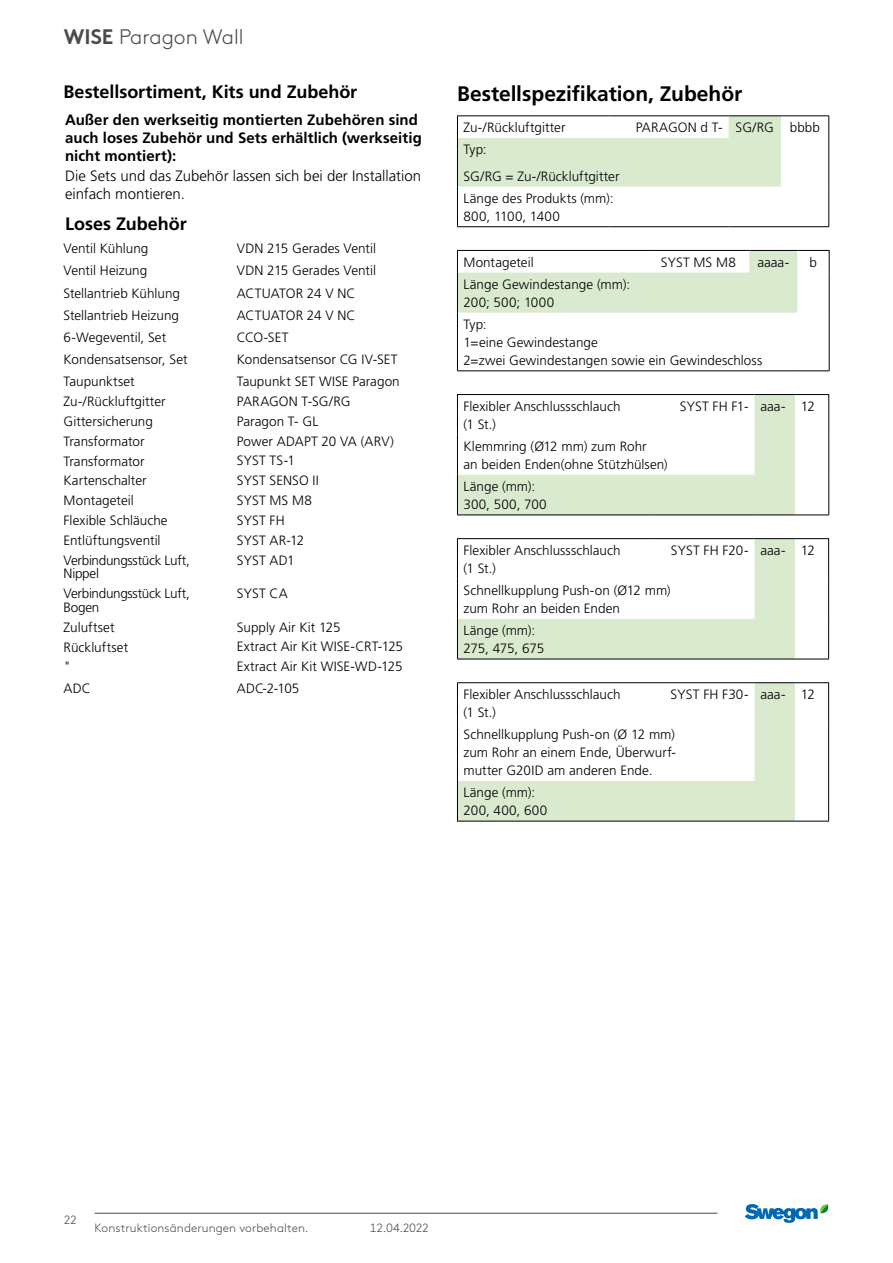
<style>
.page{position:relative;width:893px;height:1263px;background:#fff}
.page>*{position:absolute;margin:0;border:0;box-sizing:border-box;transform-origin:0 0}
.t1{font:700 21px "Frutiger LT Pro";letter-spacing:-.005em;color:#000}
.t2{font:300 21px "Swegon Brown";color:#4a4a49}
.t3{font:700 18px "Frutiger LT Pro";color:#000}
.t4{font:700 15px/18px "Frutiger LT Pro";letter-spacing:.005em;color:#000}
.t5{font:300 15px/18px "Frutiger LT Pro";color:#000}
.t6{font:300 13.5px/19.8px "Frutiger LT Pro";color:#000}
.t7{font:300 13.5px/19.8px "Frutiger LT Pro";letter-spacing:-.02em;color:#000}
.t8{font:300 12px "Swegon Brown";letter-spacing:.01em;color:#4a4a49}
.s1{font-weight:700}
</style>
<div class="page">
<hr style="left:95px;top:1213px;width:623px;height:1px;background:#4a4a49">
<svg style="left:745px;top:1204px;width:84px;height:19px"></svg>
<hr style="left:457px;top:115px;width:152px;height:1px;background:#000">
<svg style="left:457px;top:116px;width:324px;height:71px"></svg>
<hr style="left:609px;top:115px;width:120px;height:1px;background:#000">
<hr style="left:729px;top:115px;width:52px;height:1px;background:#000">
<hr style="left:781px;top:115px;width:48px;height:1px;background:#000">
<svg style="left:828px;top:116px;width:1px;height:22px"></svg>
<hr style="left:457px;top:138px;width:1px;height:49px;background:#000">
<hr style="left:828px;top:138px;width:1px;height:49px;background:#000">
<hr style="left:457px;top:187px;width:1px;height:39px;background:#000">
<hr style="left:828px;top:187px;width:1px;height:39px;background:#000">
<hr style="left:457px;top:226px;width:152px;height:1px;background:#000">
<hr style="left:609px;top:226px;width:120px;height:1px;background:#000">
<hr style="left:729px;top:226px;width:52px;height:1px;background:#000">
<hr style="left:781px;top:226px;width:48px;height:1px;background:#000">
<svg style="left:457px;top:250px;width:340px;height:63px"></svg>
<hr style="left:655px;top:250px;width:94px;height:1px;background:#000">
<hr style="left:749px;top:250px;width:48px;height:1px;background:#000">
<hr style="left:797px;top:250px;width:32px;height:1px;background:#000">
<svg style="left:829px;top:251px;width:1px;height:22px"></svg>
<hr style="left:457px;top:273px;width:1px;height:40px;background:#000">
<hr style="left:829px;top:273px;width:1px;height:40px;background:#000">
<hr style="left:457px;top:313px;width:1px;height:57px;background:#000">
<hr style="left:829px;top:313px;width:1px;height:57px;background:#000">
<hr style="left:457px;top:370px;width:198px;height:1px;background:#000">
<hr style="left:655px;top:370px;width:94px;height:1px;background:#000">
<hr style="left:749px;top:370px;width:48px;height:1px;background:#000">
<hr style="left:797px;top:370px;width:32px;height:1px;background:#000">
<svg style="left:458px;top:395px;width:337px;height:119px"></svg>
<hr style="left:457px;top:394px;width:199px;height:1px;background:#000">
<hr style="left:457px;top:395px;width:1px;height:40px;background:#000">
<hr style="left:656px;top:394px;width:98px;height:1px;background:#000">
<hr style="left:754px;top:394px;width:41px;height:1px;background:#000">
<hr style="left:795px;top:394px;width:34px;height:1px;background:#000">
<hr style="left:828px;top:395px;width:1px;height:40px;background:#000">
<hr style="left:828px;top:435px;width:1px;height:40px;background:#000">
<hr style="left:828px;top:475px;width:1px;height:39px;background:#000">
<hr style="left:457px;top:514px;width:199px;height:1px;background:#000">
<hr style="left:656px;top:514px;width:98px;height:1px;background:#000">
<hr style="left:754px;top:514px;width:41px;height:1px;background:#000">
<hr style="left:795px;top:514px;width:34px;height:1px;background:#000">
<hr style="left:457px;top:435px;width:1px;height:40px;background:#000">
<hr style="left:457px;top:475px;width:1px;height:39px;background:#000">
<svg style="left:458px;top:539px;width:337px;height:120px"></svg>
<hr style="left:457px;top:538px;width:199px;height:1px;background:#000">
<hr style="left:457px;top:539px;width:1px;height:40px;background:#000">
<hr style="left:656px;top:538px;width:98px;height:1px;background:#000">
<hr style="left:754px;top:538px;width:41px;height:1px;background:#000">
<hr style="left:795px;top:538px;width:34px;height:1px;background:#000">
<hr style="left:828px;top:539px;width:1px;height:40px;background:#000">
<hr style="left:828px;top:579px;width:1px;height:40px;background:#000">
<hr style="left:828px;top:619px;width:1px;height:40px;background:#000">
<hr style="left:457px;top:659px;width:199px;height:1px;background:#000">
<hr style="left:656px;top:659px;width:98px;height:1px;background:#000">
<hr style="left:754px;top:659px;width:41px;height:1px;background:#000">
<hr style="left:795px;top:659px;width:34px;height:1px;background:#000">
<hr style="left:457px;top:579px;width:1px;height:40px;background:#000">
<hr style="left:457px;top:619px;width:1px;height:40px;background:#000">
<svg style="left:458px;top:683px;width:337px;height:138px"></svg>
<hr style="left:457px;top:682px;width:199px;height:1px;background:#000">
<hr style="left:457px;top:683px;width:1px;height:40px;background:#000">
<hr style="left:656px;top:682px;width:98px;height:1px;background:#000">
<hr style="left:754px;top:682px;width:41px;height:1px;background:#000">
<hr style="left:795px;top:682px;width:34px;height:1px;background:#000">
<hr style="left:828px;top:683px;width:1px;height:40px;background:#000">
<hr style="left:828px;top:723px;width:1px;height:58px;background:#000">
<hr style="left:828px;top:781px;width:1px;height:40px;background:#000">
<hr style="left:457px;top:821px;width:199px;height:1px;background:#000">
<hr style="left:656px;top:821px;width:98px;height:1px;background:#000">
<hr style="left:754px;top:821px;width:41px;height:1px;background:#000">
<hr style="left:795px;top:821px;width:34px;height:1px;background:#000">
<hr style="left:457px;top:723px;width:1px;height:58px;background:#000">
<hr style="left:457px;top:781px;width:1px;height:40px;background:#000">
<h1 class="t2" style="left:64px;top:22px;width:181px"><span class="s1">WISE</span> Paragon Wall</h1>
<h2 class="t3" style="left:64px;top:81px;width:295px">Bestellsortiment, Kits und Zubehör</h2>
<h1 class="t1" style="left:457px;top:81px;width:287px">Bestellspezifikation, Zubehör</h1>
<p class="t6" style="left:463px;top:117px;width:104px">Zu-/Rückluftgitter</p>
<p class="t6" style="left:636px;top:117px;width:186px">PARAGON d T- SG/RG bbbb</p>
<p class="t6" style="left:463px;top:136px;width:158px;line-height:26.5px">Typ:<br>SG/RG = Zu-/Rückluftgitter</p>
<p class="t6" style="left:463px;top:189px;width:152px;line-height:18px">Länge des Produkts (mm):<br>800, 1100, 1400</p>
<p class="t6" style="left:463px;top:252px;width:72px">Montageteil</p>
<p class="t6" style="left:661px;top:252px;width:77px">SYST MS M8</p>
<p class="t6" style="left:757px;top:252px;width:33px">aaaa-</p>
<p class="t6" style="left:809px;top:252px;width:9px">b</p>
<p class="t6" style="left:463px;top:275px;width:168px;line-height:18px">Länge Gewindestange (mm):<br>200; 500; 1000</p>
<p class="t6" style="left:463px;top:315px;width:300px;line-height:18px">Typ:<br>1=eine Gewindestange<br>2=zwei Gewindestangen sowie ein Gewindeschloss</p>
<p class="t6" style="left:463px;top:397px;width:159px;line-height:18px">Flexibler Anschlussschlauch (1 St.)</p>
<p class="t6" style="left:680px;top:396px;width:137px">SYST FH F1- aaa- 12</p>
<p class="t6" style="left:463px;top:437px;width:206px;line-height:18px">Klemmring (Ø12 mm) zum Rohr<br>an beiden Enden(ohne Stützhülsen)</p>
<p class="t6" style="left:463px;top:477px;width:85px;line-height:18px">Länge (mm):<br>300, 500, 700</p>
<p class="t6" style="left:463px;top:541px;width:159px;line-height:18px">Flexibler Anschlussschlauch (1 St.)</p>
<p class="t6" style="left:671px;top:540px;width:146px">SYST FH F20- aaa- 12</p>
<p class="t6" style="left:463px;top:581px;width:209px;line-height:18px">Schnellkupplung Push-on (Ø12 mm) zum Rohr an beiden Enden</p>
<p class="t6" style="left:463px;top:621px;width:82px;line-height:18px">Länge (mm):<br>275, 475, 675</p>
<p class="t6" style="left:463px;top:685px;width:159px;line-height:18px">Flexibler Anschlussschlauch (1 St.)</p>
<p class="t6" style="left:671px;top:684px;width:146px">SYST FH F30- aaa- 12</p>
<p class="t6" style="left:463px;top:725px;width:214px;line-height:18px;text-align:justify">Schnellkupplung Push-on (Ø 12 mm) zum Rohr an einem Ende, Überwurf&shy;mutter G20ID am anderen Ende.</p>
<p class="t6" style="left:463px;top:783px;width:85px;line-height:18px">Länge (mm):<br>200, 400, 600</p>
<p class="t4" style="left:65px;top:111px;width:358px">Außer den werkseitig montierten Zubehören sind auch loses Zubehör und Sets erhältlich (werkseitig nicht montiert):</p>
<p class="t5" style="left:65px;top:167px;width:358px">Die Sets und das Zubehör lassen sich bei der Installation einfach montieren.</p>
<h2 class="t3" style="left:65px;top:213px;width:123px">Loses Zubehör</h2>
<p class="t6" style="left:64px;top:239px;width:86px">Ventil Kühlung</p>
<p class="t6" style="left:237px;top:239px;width:141px">VDN 215 Gerades Ventil</p>
<p class="t6" style="left:64px;top:261px;width:85px">Ventil Heizung</p>
<p class="t6" style="left:237px;top:261px;width:141px">VDN 215 Gerades Ventil</p>
<p class="t6" style="left:64px;top:283px;width:118px">Stellantrieb Kühlung</p>
<p class="t6" style="left:237px;top:283px;width:120px">ACTUATOR 24 V NC</p>
<p class="t6" style="left:64px;top:305px;width:117px">Stellantrieb Heizung</p>
<p class="t6" style="left:237px;top:305px;width:120px">ACTUATOR 24 V NC</p>
<p class="t6" style="left:64px;top:327px;width:104px">6-Wegeventil, Set</p>
<p class="t6" style="left:237px;top:327px;width:53px">CCO-SET</p>
<p class="t6" style="left:64px;top:349px;width:126px">Kondensatsensor, Set</p>
<p class="t6" style="left:237px;top:349px;width:162px">Kondensatsensor CG IV-SET</p>
<p class="t6" style="left:64px;top:372px;width:128px">Taupunktset<br>Zu-/Rückluftgitter<br>Gittersicherung<br>Transformator<br>Transformator<br>Kartenschalter<br>Montageteil<br>Flexible Schläuche<br>Entlüftungsventil<br>Verbindungsstück Luft,</p>
<p class="t7" style="left:64px;top:564px;width:128px">Nippel<br>Verbindungsstück Luft,</p>
<p class="t6" style="left:64px;top:597px;width:66px">Bogen<br>Zuluftset<br>Rückluftset "</p>
<p class="t6" style="left:237px;top:371px;width:164px">Taupunkt SET WISE Paragon<br>PARAGON T-SG/RG<br>Paragon T- GL<br>Power ADAPT 20 VA (ARV)<br>SYST TS-1<br>SYST SENSO II<br>SYST MS M8<br>SYST FH<br>SYST AR-12<br>SYST AD1</p>
<p class="t6" style="left:237px;top:584px;width:52px">SYST CA</p>
<p class="t6" style="left:237px;top:617px;width:168px">Supply Air Kit 125<br>Extract Air Kit WISE-CRT-125<br>Extract Air Kit WISE-WD-125</p>
<p class="t6" style="left:64px;top:679px;width:29px">ADC</p>
<p class="t6" style="left:237px;top:679px;width:64px">ADC-2-105</p>
<p class="t8" style="left:64px;top:1211px;width:15px">22</p>
<p class="t8" style="left:95px;top:1219px;width:215px">Konstruktionsänderungen vorbehalten.</p>
<p class="t8" style="left:370px;top:1219px;width:61px">12.04.2022</p>
</div>
